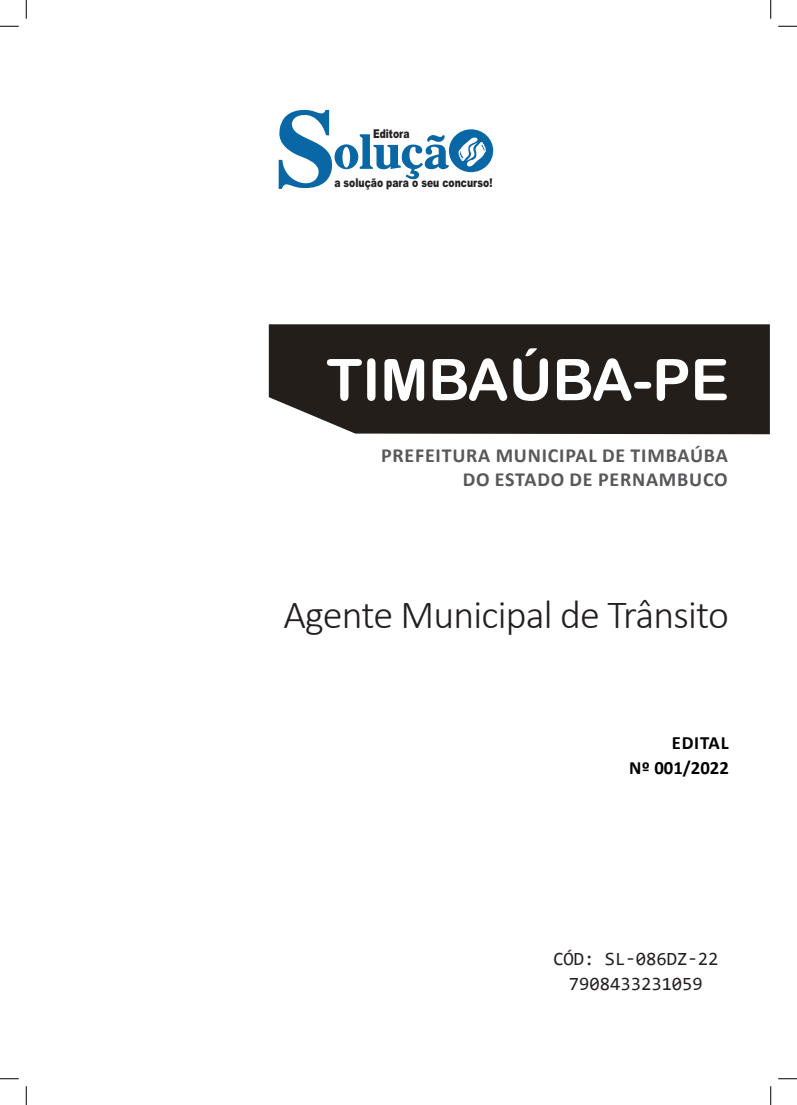
<style>
.page{position:relative;width:797px;height:1105px;background:#fff}
.page>*{position:absolute;margin:0;border:0;box-sizing:border-box;transform-origin:0 0}
.TÍTULO{font:57.5px "Arial Rounded MT Bold";color:#fff}
.CARGO{font:300 40px "Calibri";letter-spacing:-.02em;color:#231f20}
.SUBTÍTULO{font:700 20px/24px "Calibri";letter-spacing:.04em;color:#57585a;text-align:right}
.SKU_CÓD{font:18.75px "Consolas";color:#231f20}
.EDITAL{font:700 18.75px "Calibri";color:#000}
.t1{font:900 12.12px "Arial";color:#231f20;scale:.76 1}
</style>
<div class="page">
<div style="left:269px;top:324px;width:500px;height:110px;background:#241e1b"></div>
<svg style="left:279px;top:110px;width:214px;height:79px"></svg>
<svg style="left:0;top:25px;width:19px;height:2px"></svg>
<svg style="left:778px;top:25px;width:19px;height:2px"></svg>
<svg style="left:0;top:1078px;width:19px;height:1px"></svg>
<svg style="left:778px;top:1078px;width:19px;height:1px"></svg>
<svg style="left:25px;top:0;width:2px;height:19px"></svg>
<svg style="left:25px;top:1086px;width:2px;height:19px"></svg>
<svg style="left:770px;top:0;width:1px;height:19px"></svg>
<svg style="left:770px;top:1086px;width:1px;height:19px"></svg>
<p class="t1" style="left:373px;top:125px;width:50px">Editora</p>
<p class="t1" style="left:334px;top:174px;width:210px">a solução para o seu concurso!</p>
<p class="TÍTULO" style="left:326px;top:346px;width:404px">TIMBAÚBA-PE</p>
<p class="SUBTÍTULO" style="left:381px;top:443px;width:348px">PREFEITURA MUNICIPAL DE TIMBAÚBA<br>DO ESTADO DE PERNAMBUCO</p>
<p class="CARGO" style="left:283px;top:590px;width:447px">Agente Municipal de Trânsito</p>
<p class="EDITAL" style="left:672px;top:729px;width:58px">EDITAL</p>
<p class="EDITAL" style="left:629px;top:754px;width:101px">Nº 001/2022</p>
<p class="SKU_CÓD" style="left:553px;top:946px;width:166px">CÓD: SL-086DZ-22</p>
<p class="SKU_CÓD" style="left:569px;top:971px;width:136px">7908433231059</p>
</div>
